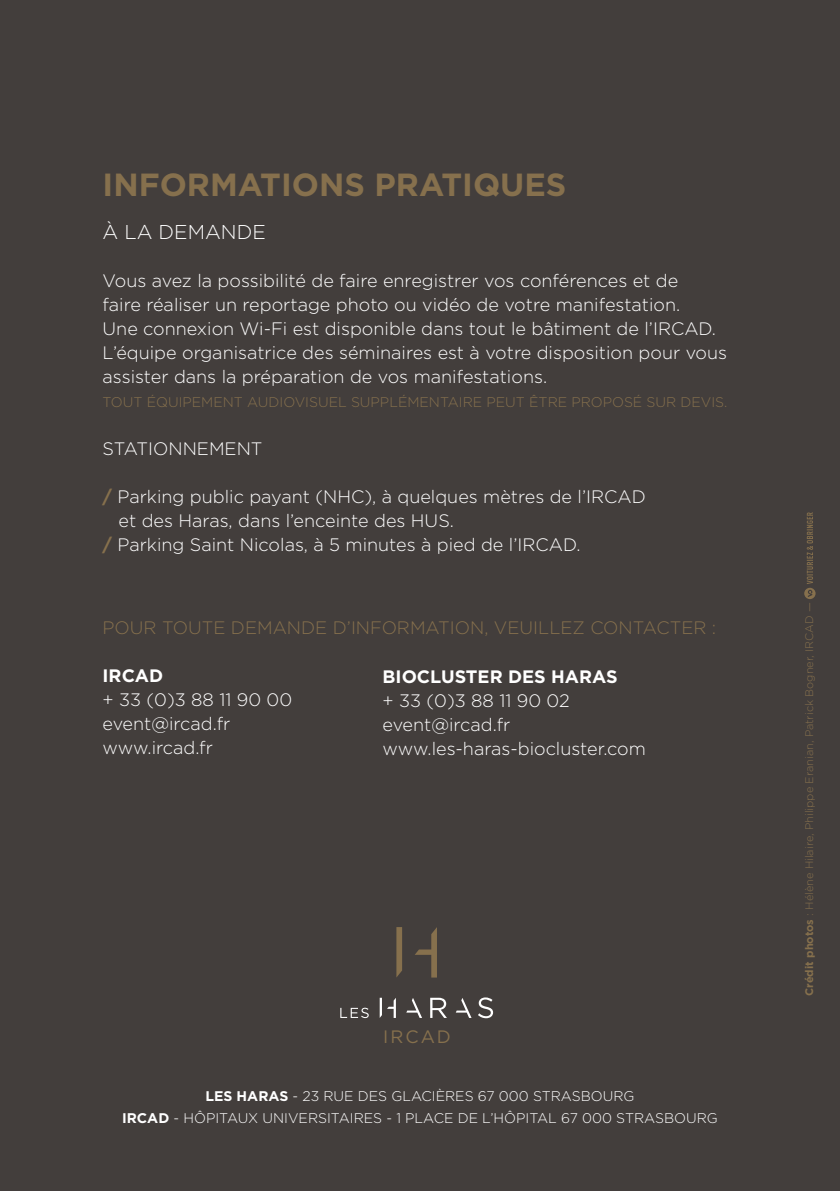
<style>
.page{position:relative;width:840px;height:1191px;background:#fff}
.page>*{position:absolute;margin:0;border:0;box-sizing:border-box;transform-origin:0 0}
.t1{font:700 32px "Gotham";color:#86704d}
.t2{font:300 20px "Gotham";color:#fff}
.t3{font:300 18px/24px "Gotham";color:#fff}
.t4{font:300 18px "Gotham";color:#86704d}
.t5{font:700 18px "Gotham";color:#fff}
.t6{font:18px "Gotham";letter-spacing:.11em;color:#86704d}
.t7{font:300 14px/22px "Gotham";color:#fff;text-align:center}
.t8{font:300 14px "Gotham";color:#86704d}
.t9{font:300 11px "Gotham";color:#86704d}
.s1{font-weight:700;color:#86704d}
.s2{font-weight:700}
</style>
<div class="page">
<div style="left:0;top:0;width:839px;height:1191px;background:#433e3c"></div>
<svg style="left:340px;top:1007px;width:28px;height:11px"></svg>
<svg style="left:430px;top:997px;width:16px;height:21px"></svg>
<svg style="left:478px;top:997px;width:15px;height:21px"></svg>
<svg style="left:406px;top:998px;width:16px;height:20px"></svg>
<svg style="left:455px;top:998px;width:16px;height:20px"></svg>
<svg style="left:379px;top:997px;width:16px;height:21px"></svg>
<svg style="left:396px;top:927px;width:6px;height:50px"></svg>
<svg style="left:415px;top:928px;width:21px;height:49px"></svg>
<svg style="left:804px;top:512px;width:11px;height:87px"></svg>
<h1 class="t1" style="left:102px;top:163px;width:465px">INFORMATIONS PRATIQUES</h1>
<p class="t2" style="left:102px;top:219px;width:165px">À LA DEMANDE</p>
<p class="t3" style="left:102px;top:268px;width:625px">Vous avez la possibilité de faire enregistrer vos conférences et de<br>faire réaliser un reportage photo ou vidéo de votre manifestation.<br>Une connexion Wi-Fi est disponible dans tout le bâtiment de l’IRCAD.<br>L’équipe organisatrice des séminaires est à votre disposition pour vous assister dans la préparation de vos manifestations.</p>
<p class="t8" style="left:102px;top:393px;width:626px">TOUT ÉQUIPEMENT AUDIOVISUEL SUPPLÉMENTAIRE PEUT ÊTRE PROPOSÉ SUR DEVIS.</p>
<p class="t3" style="left:102px;top:436px;width:161px">STATIONNEMENT</p>
<p class="t3" style="left:102px;top:484px;width:544px"><span class="s1">/</span> Parking public payant (NHC), à quelques mètres de l’IRCAD</p>
<p class="t3" style="left:118px;top:508px;width:337px">et des Haras, dans l’enceinte des HUS.</p>
<p class="t3" style="left:102px;top:532px;width:479px"><span class="s1">/</span> Parking Saint Nicolas, à 5 minutes à pied de l’IRCAD.</p>
<p class="t4" style="left:102px;top:616px;width:614px">POUR TOUTE DEMANDE D’INFORMATION, VEUILLEZ CONTACTER :</p>
<p class="t5" style="left:102px;top:663px;width:62px">IRCAD</p>
<p class="t3" style="left:102px;top:687px;width:191px">+ 33 (0)3 88 11 90 00 event@ircad.fr www.ircad.fr</p>
<p class="t5" style="left:382px;top:664px;width:236px">BIOCLUSTER DES HARAS</p>
<p class="t3" style="left:382px;top:688px;width:264px">+ 33 (0)3 88 11 90 02 event@ircad.fr www.les-haras-biocluster.com</p>
<p class="t6" style="left:383px;top:1024px;width:69px">IRCAD</p>
<p class="t7" style="left:122px;top:1084px;width:597px"><span class="s2">LES HARAS</span> - 23 RUE DES GLACIÈRES 67 000 STRASBOURG<br><span class="s2">IRCAD</span> - HÔPITAUX UNIVERSITAIRES - 1 PLACE DE L’HÔPITAL 67 000 STRASBOURG</p>
<p class="t9" style="left:802px;top:995px;width:395px;rotate:-90deg"><span class="s2">Crédit photos</span> : Hélène Hilaire, Philippe Eranian, Patrick Bogner, IRCAD —</p>
</div>
